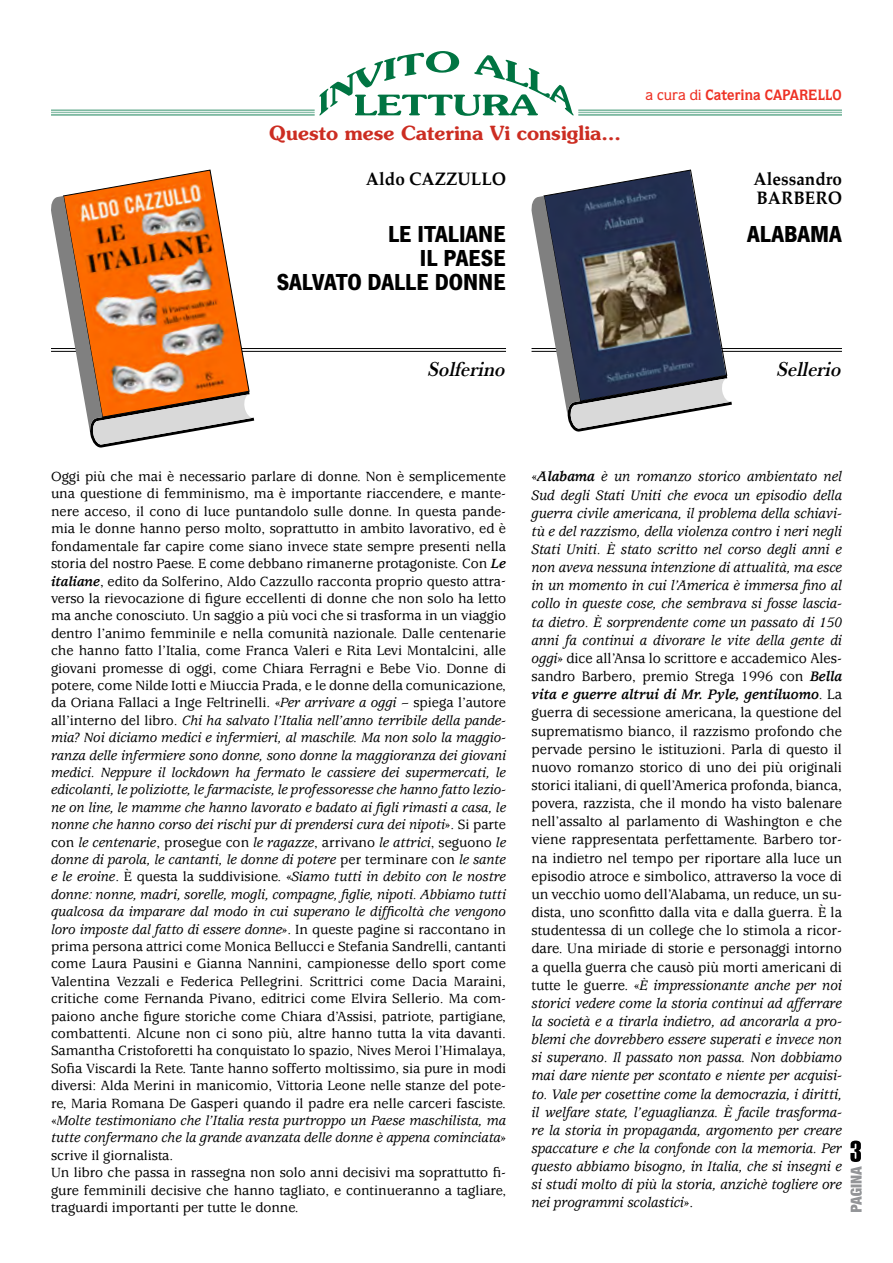
<style>
.page{position:relative;width:893px;height:1263px;background:#fff}
.page>*{position:absolute;margin:0;border:0;box-sizing:border-box;transform-origin:0 0}
.t1{font:700 24px/24px "News Got T";color:#000;text-align:right;scale:.94 1}
.t2{font:21px "URW Basker T Medi Narr Obli";color:#000}
.t3{font:600 19.5px "Souvenir";color:#cc2d22}
.t4{font:700 18px/19.5px "Palatino";color:#000;scale:.95 1}
.t5{font:italic 500 15.15px/18.1px "Usherwood";color:#000;text-align:justify;scale:.96 1}
.t6{font:700 15px "Quorum";color:#ee3124}
.t7{font:500 14.7px/17.4px "Usherwood";color:#000}
.s1{font-weight:500}
.s2{font-weight:700;font-style:italic}
.s3{font-style:italic}
.s4{font-style:normal}
.s5{font-weight:700}
</style>
<div class="page">
<svg style="left:850px;top:1140px;width:12px;height:72px"></svg>
<svg style="left:319px;top:51px;width:254px;height:65px"></svg>
<hr style="left:531px;top:348px;width:311px;height:1px;background:#000">
<hr style="left:531px;top:351px;width:311px;height:1px;background:#000">
<hr style="left:51px;top:348px;width:455px;height:1px;background:#000">
<hr style="left:51px;top:351px;width:455px;height:1px;background:#000">
<hr style="left:578px;top:109px;width:264px;height:2px;background:#7eb9a1">
<hr style="left:578px;top:112px;width:264px;height:1px;background:#7eb9a1">
<hr style="left:578px;top:114px;width:264px;height:2px;background:#7eb9a1">
<hr style="left:51px;top:109px;width:264px;height:2px;background:#7eb9a1">
<hr style="left:51px;top:112px;width:264px;height:1px;background:#7eb9a1">
<hr style="left:51px;top:114px;width:264px;height:2px;background:#7eb9a1">
<svg style="left:63px;top:169px;width:152px;height:27px"></svg>
<img style="left:51px;top:196px;width:203px;height:252px">
<svg style="left:531px;top:169px;width:201px;height:263px"></svg>
<h3 class="t3" style="left:269px;top:121px;width:353px">Questo mese Caterina Vi consiglia…</h3>
<p class="t6" style="left:645px;top:86px;width:198px"><span class="s1">a cura di</span> Caterina CAPARELLO</p>
<p class="t4" style="left:366px;top:169px;width:149px">Aldo CAZZULLO</p>
<p class="t4" style="left:754px;top:169px;width:94px">Alessandro<br>BARBERO</p>
<h1 class="t1" style="left:277px;top:221px;width:245px">LE ITALIANE<br>IL PAESE<br>SALVATO DALLE DONNE</h1>
<h1 class="t1" style="left:747px;top:221px;width:102px">ALABAMA</h1>
<h2 class="t2" style="left:429px;top:358px;width:79px">Solferino</h2>
<h2 class="t2" style="left:777px;top:358px;width:66px">Sellerio</h2>
<p class="t7" style="left:51px;top:468px;width:457px">Oggi più che mai è necessario parlare di donne. Non è semplicemente una questione di femminismo, ma è importante riaccendere, e mante&shy;nere acceso, il cono di luce puntandolo sulle donne. In questa pande&shy;mia le donne hanno perso molto, soprattutto in ambito lavorativo, ed è fondamentale far capire come siano invece state sempre presenti nella storia del nostro Paese. E come debbano rimanerne protagoniste. Con <span class="s2">Le italiane</span>, edito da Solferino, Aldo Cazzullo racconta proprio questo attra&shy;verso la rievocazione di figure eccellenti di donne che non solo ha letto ma anche conosciuto. Un saggio a più voci che si trasforma in un viaggio dentro l’animo femminile e nella comunità nazionale. Dalle centenarie che hanno fatto l’Italia, come Franca Valeri e Rita Levi Montalcini, alle giovani promesse di oggi, come Chiara Ferragni e Bebe Vio. Donne di potere, come Nilde Iotti e Miuccia Prada, e le donne della comunicazione, da Oriana Fallaci a Inge Feltrinelli. «<span class="s3">Per arrivare a oggi</span> – spiega l’autore all’interno del libro. <span class="s3">Chi ha salvato l’Italia nell’anno terribile della pande&shy;mia? Noi diciamo medici e infermieri, al maschile. Ma non solo la maggio&shy;ranza delle infermiere sono donne, sono donne la maggioranza dei giovani medici. Neppure il lockdown ha fermato le cassiere dei supermercati, le edicolanti, le poliziotte, le farmaciste, le professoresse che hanno fatto lezio&shy;ne on line, le mamme che hanno lavorato e badato ai figli rimasti a casa, le nonne che hanno corso dei rischi pur di prendersi cura dei nipoti</span>». Si parte con <span class="s3">le centenarie</span>, prosegue con <span class="s3">le ragazze</span>, arrivano <span class="s3">le attrici</span>, seguono <span class="s3">le donne di parola, le cantanti, le donne di potere</span> per terminare con <span class="s3">le sante e le eroine</span>. È questa la suddivisione. «<span class="s3">Siamo tutti in debito con le nostre donne: nonne, madri, sorelle, mogli, compagne, figlie, nipoti. Abbiamo tutti qualcosa da imparare dal modo in cui superano le difficoltà che vengono loro imposte dal fatto di essere donne</span>». In queste pagine si raccontano in prima persona attrici come Monica Bellucci e Stefania Sandrelli, cantanti come Laura Pausini e Gianna Nannini, campionesse dello sport come Valentina Vezzali e Federica Pellegrini. Scrittrici come Dacia Maraini, critiche come Fernanda Pivano, editrici come Elvira Sellerio. Ma com&shy;paiono anche figure storiche come Chiara d’Assisi, patriote, partigiane, combattenti. Alcune non ci sono più, altre hanno tutta la vita davanti.<br>Samantha Cristoforetti ha conquistato lo spazio, Nives Meroi l’Himalaya, Sofia Viscardi la Rete. Tante hanno sofferto moltissimo, sia pure in modi diversi: Alda Merini in manicomio, Vittoria Leone nelle stanze del pote&shy;re, Maria Romana De Gasperi quando il padre era nelle carceri fasciste. «<span class="s3">Molte testimoniano che l’Italia resta purtroppo un Paese maschilista, ma tutte confermano che la grande avanzata delle donne è appena cominciata</span>» scrive il giornalista.<br>Un libro che passa in rassegna non solo anni decisivi ma soprattutto fi&shy;gure femminili decisive che hanno tagliato, e continueranno a tagliare, traguardi importanti per tutte le donne.</p>
<p class="t5" style="left:531px;top:468px;width:325px"><span class="s4">«</span><span class="s5">Alabama</span> è un romanzo storico ambientato nel Sud degli Stati Uniti che evoca un episodio della guerra civile americana, il problema della schiavi&shy;tù e del razzismo, della violenza contro i neri negli Stati Uniti. È stato scritto nel corso degli anni e non aveva nessuna intenzione di attualità, ma esce in un momento in cui l’America è immersa fino al collo in queste cose, che sembrava si fosse lascia&shy;ta dietro. È sorprendente come un passato di 150 anni fa continui a divorare le vite della gente di oggi<span class="s4">» dice all’Ansa lo scrittore e accademico Ales&shy;sandro Barbero, premio Strega 1996 con</span> <span class="s5">Bella vita e guerre altrui di Mr. Pyle, gentiluomo</span><span class="s4">. La guerra di secessione americana, la questione del suprematismo bianco, il razzismo profondo che pervade persino le istituzioni. Parla di questo il nuovo romanzo storico di uno dei più originali storici italiani, di quell’America profonda, bianca, povera, razzista, che il mondo ha visto balenare nell’assalto al parlamento di Washington e che viene rappresentata perfettamente. Barbero tor&shy;na indietro nel tempo per riportare alla luce un episodio atroce e simbolico, attraverso la voce di un vecchio uomo dell’Alabama, un reduce, un su&shy;dista, uno sconfitto dalla vita e dalla guerra. È la studentessa di un college che lo stimola a ricor&shy;dare. Una miriade di storie e personaggi intorno a quella guerra che causò più morti americani di tutte le guerre. «</span>È impressionante anche per noi storici vedere come la storia continui ad afferrare la società e a tirarla indietro, ad ancorarla a pro&shy;blemi che dovrebbero essere superati e invece non si superano. Il passato non passa. Non dobbiamo mai dare niente per scontato e niente per acquisi&shy;to. Vale per cosettine come la democrazia, i diritti, il welfare state, l’eguaglianza. È facile trasforma&shy;re la storia in propaganda, argomento per creare spaccature e che la confonde con la memoria. Per questo abbiamo bisogno, in Italia, che si insegni e si studi molto di più la storia, anzichè togliere ore nei programmi scolastici<span class="s4">».</span></p>
</div>
